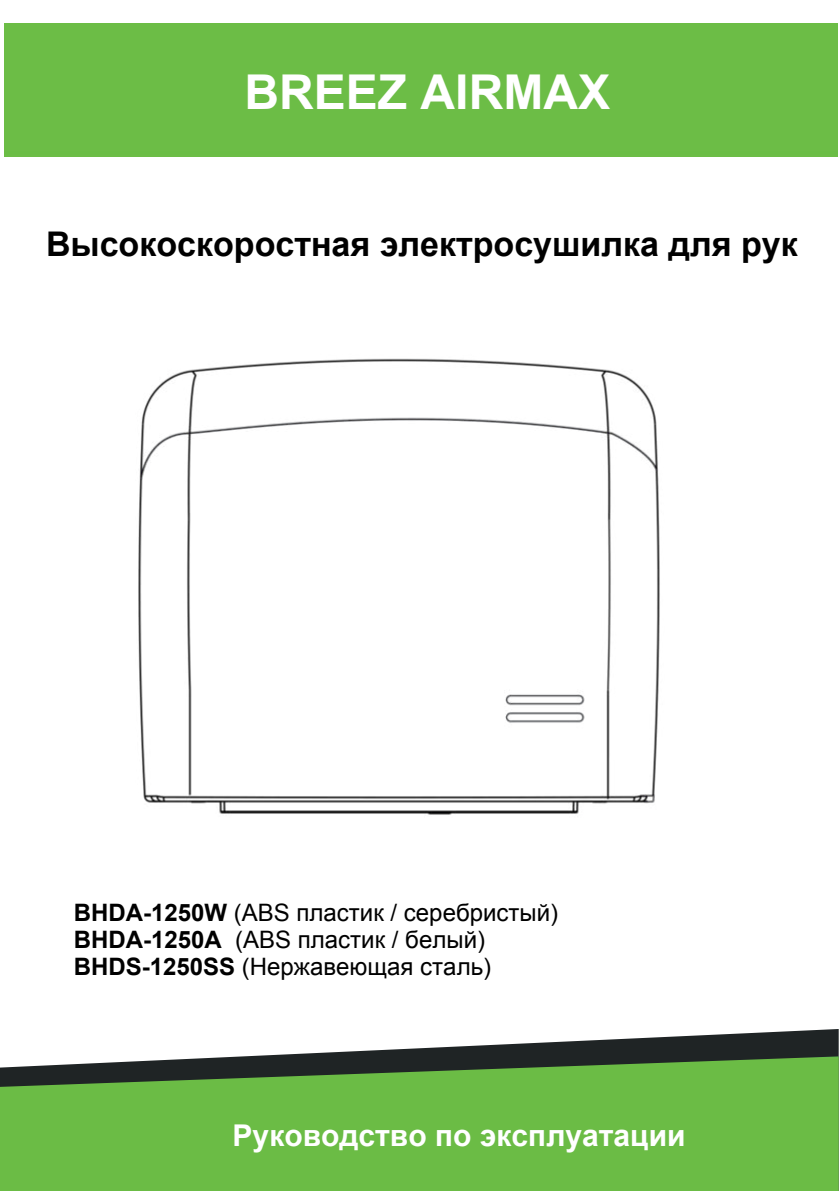
<style>
.page{position:relative;width:840px;height:1191px;background:#fff}
.page>*{position:absolute;margin:0;border:0;box-sizing:border-box;transform-origin:0 0}
.t1{font:700 48px "Arial";color:#fff}
.t2{font:700 34px "Arial";color:#000}
.t3{font:700 30px "Arial";color:#fff}
.t4{font:24px/26.8px "Arial";color:#000}
.s1{font-weight:700}
</style>
<div class="page">
<div style="left:5px;top:23px;width:832px;height:18px;background:#6cbd46"></div>
<img style="left:4px;top:41px;width:834px;height:774px">
<img style="left:0;top:1029px;width:838px;height:162px">
<h1 class="t1" style="left:244px;top:65px;width:367px">BREEZ AIRMAX</h1>
<h2 class="t2" style="left:46px;top:222px;width:753px">Высокоскоростная электросушилка для рук</h2>
<p class="t4" style="left:74px;top:901px;width:486px"><span class="s1">BHDA-1250W</span> (ABS пластик / серебристый)<br><span class="s1">BHDA-1250A</span> (ABS пластик / белый)<br><span class="s1">BHDS-1250SS</span> (Нержавеющая сталь)</p>
<p class="t3" style="left:232px;top:1115px;width:454px">Руководство по эксплуатации</p>
</div>
